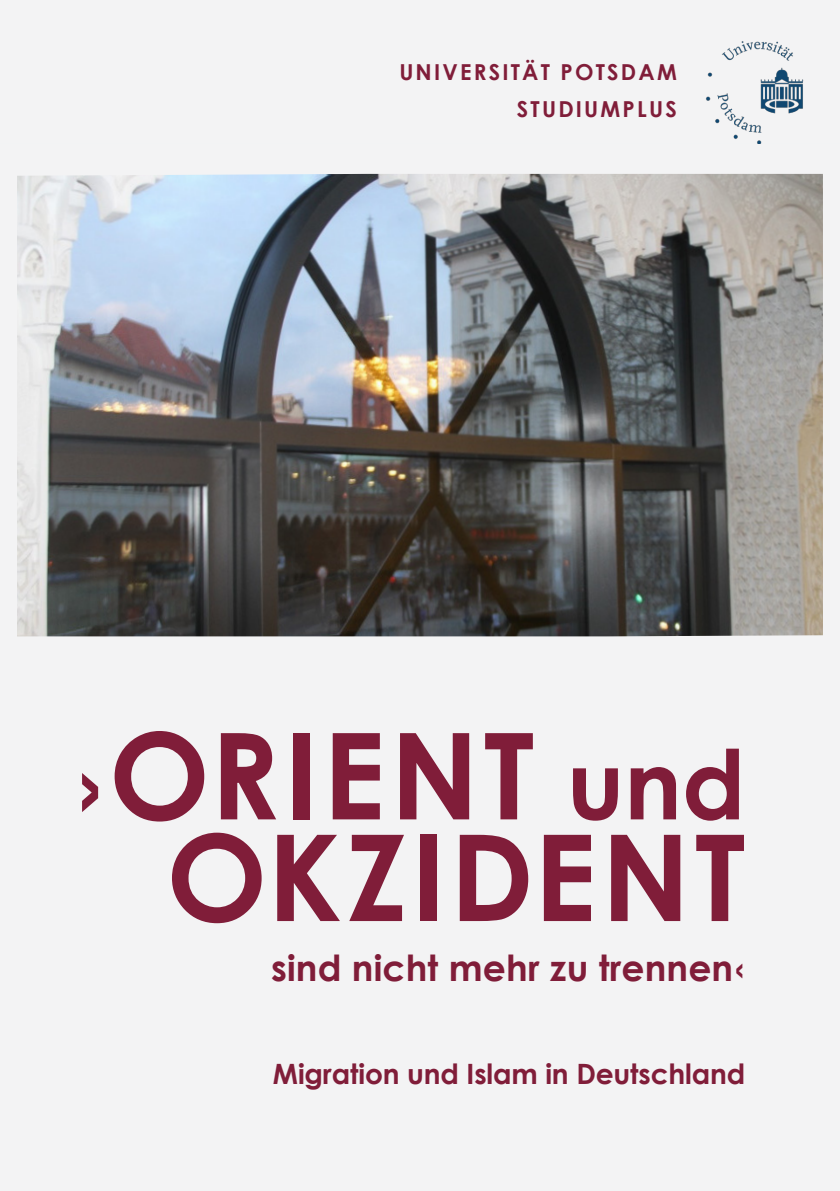
<style>
.page{position:relative;width:840px;height:1191px;background:#fff}
.page>*{position:absolute;margin:0;border:0;box-sizing:border-box;transform-origin:0 0}
.t1{font:700 120px/101.6px "Century Gothic";letter-spacing:.04em;color:#801d39;text-align:right}
.t2{font:700 36px "Century Gothic";letter-spacing:.005em;color:#801d39}
.t3{font:700 28px "Century Gothic";letter-spacing:-.005em;color:#801d39}
.t4{font:700 22px/37.8px "Century Gothic";letter-spacing:.1em;color:#801d39}
.s1{font-family:"Helvetica";font-size:96px}
.s2{font-size:96px}
.s3{font-family:"Helvetica"}
</style>
<div class="page">
<div style="left:0;top:143px;width:839px;height:1048px;background:#f2f3f4"></div>
<div style="left:0;top:0;width:839px;height:143px;background:#f2f3f4"></div>
<img style="left:706px;top:41px;width:98px;height:102px">
<img style="left:17px;top:174px;width:805px;height:462px">
<p class="t4" style="left:516px;top:52px;width:160px;text-indent:-117px">Universität Potsdam<br>Studiump</p>
<p class="t4" style="left:636px;top:89px;width:41px">lus</p>
<h1 class="t1" style="left:74px;top:719px;width:672px"><span class="s1">›</span>Orient <span class="s2">und<br></span>Okzident</h1>
<p class="t2" style="left:271px;top:940px;width:475px">sind nicht mehr zu trennen<span class="s3">‹</span></p>
<p class="t3" style="left:273px;top:1053px;width:473px">Migration und Islam in Deutschland</p>
</div>
